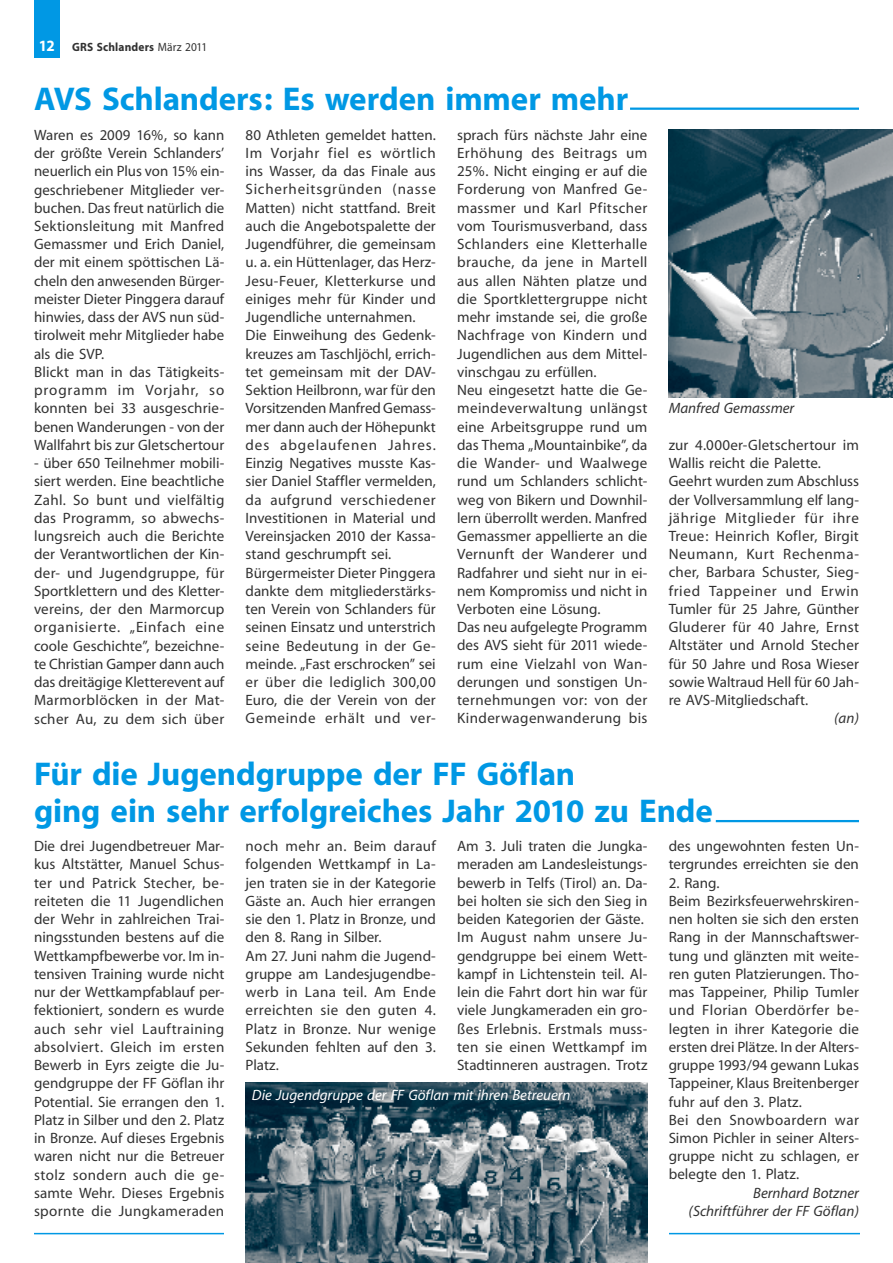
<style>
.page{position:relative;width:893px;height:1263px;background:#fff}
.page>*{position:absolute;margin:0;border:0;box-sizing:border-box;transform-origin:0 0}
.t1{font:700 33px/37.5px "Myriad";letter-spacing:-.005em;color:#0098e4}
.t2{font:15px/18.3px "Myriad";letter-spacing:.005em;color:#323232}
.t3{font:italic 15px/18.3px "Myriad";color:#323232;text-align:right}
.t4{font:italic 15px "Myriad";color:#fff}
.t5{font:700 12px "Myriad";letter-spacing:.015em;color:#323232;scale:.95 1}
.s1{font-size:15.75px;color:#fff}
.s2{font-weight:400}
</style>
<div class="page">
<hr style="left:34px;top:1233px;width:826px;height:1px;background:#0098e4">
<div style="left:224px;top:1225px;width:445px;height:18px;background:#fff"></div>
<hr style="left:630px;top:108px;width:229px;height:2px;background:#0098e4">
<hr style="left:716px;top:820px;width:143px;height:2px;background:#0098e4">
<img style="left:669px;top:130px;width:224px;height:268px">
<img style="left:246px;top:1082px;width:401px;height:181px">
<div style="left:34px;top:0;width:26px;height:57px;background:#0098e4"></div>
<p class="t5" style="left:39px;top:41px;width:179px"><span class="s1">12</span> GRS Schlanders <span class="s2">März 2011</span></p>
<h1 class="t1" style="left:34px;top:81px;width:596px">AVS Schlanders: Es werden immer mehr</h1>
<p class="t2" style="left:34px;top:126px;width:192px">Waren es 2009 16%, so kann der größte Verein Schlanders’ neuerlich ein Plus von 15% ein&shy;geschriebener Mitglieder ver&shy;buchen. Das freut natürlich die<br>Sektionsleitung mit Manfred<br>Gemassmer und Erich Daniel, der mit einem spöttischen Lä&shy;cheln den anwesenden Bürger&shy;meister Dieter Pinggera darauf hinwies, dass der AVS nun süd&shy;tirolweit mehr Mitglieder habe als die SVP.<br>Blickt man in das Tätigkeits&shy;programm im Vorjahr, so konnten bei 33 ausgeschrie&shy;benen Wanderungen - von der<br>Wallfahrt bis zur Gletschertour</p>
<p class="t2" style="left:34px;top:455px;width:192px;text-align:justify">- über 650 Teilnehmer mobili&shy;siert werden. Eine beachtliche Zahl. So bunt und vielfältig das Programm, so abwechs&shy;lungsreich auch die Berichte der Verantwortlichen der Kin&shy;der- und Jugendgruppe, für Sportklettern und des Kletter&shy;vereins, der den Marmorcup organisierte. „Einfach eine coole Geschichte”, bezeichne&shy;te Christian Gamper dann auch das dreitägige Kletterevent auf Marmorblöcken in der Mat&shy;scher Au, zu dem sich über</p>
<p class="t2" style="left:246px;top:126px;width:192px">80 Athleten gemeldet hatten.<br>Im Vorjahr fiel es wörtlich ins Wasser, da das Finale aus<br>Sicherheitsgründen (nasse<br>Matten) nicht stattfand. Breit auch die Angebotspalette der<br>Jugendführer, die gemeinsam u. a. ein Hüttenlager, das Herz-<br>Jesu-Feuer, Kletterkurse und einiges mehr für Kinder und<br>Jugendliche unternahmen.<br>Die Einweihung des Gedenk&shy;kreuzes am Taschljöchl, errich&shy;tet gemeinsam mit der DAV-<br>Sektion Heilbronn, war für den<br>Vorsitzenden Manfred Gemass&shy;mer dann auch der Höhepunkt des abgelaufenen Jahres.<br>Einzig Negatives musste Kas&shy;sier Daniel Staffler vermelden, da aufgrund verschiedener<br>Investitionen in Material und<br>Vereinsjacken 2010 der Kassa&shy;stand geschrumpft sei.<br>Bürgermeister Dieter Pinggera dankte dem mitgliederstärks&shy;ten Verein von Schlanders für seinen Einsatz und unterstrich seine Bedeutung in der Ge&shy;meinde. „Fast erschrocken” sei er über die lediglich 300,00<br>Euro, die der Verein von der<br>Gemeinde erhält und ver-</p>
<p class="t2" style="left:457px;top:126px;width:192px">sprach fürs nächste Jahr eine<br>Erhöhung des Beitrags um<br>25%. Nicht einging er auf die<br>Forderung von Manfred Ge&shy;massmer und Karl Pfitscher vom Tourismusverband, dass<br>Schlanders eine Kletterhalle brauche, da jene in Martell aus allen Nähten platze und die Sportklettergruppe nicht mehr imstande sei, die große<br>Nachfrage von Kindern und<br>Jugendlichen aus dem Mittel&shy;vinschgau zu erfüllen.<br>Neu eingesetzt hatte die Ge&shy;meindeverwaltung unlängst eine Arbeitsgruppe rund um das Thema „Mountainbike”, da die Wander- und Waalwege rund um Schlanders schlicht&shy;weg von Bikern und Downhil&shy;lern überrollt werden. Manfred<br>Gemassmer appellierte an die<br>Vernunft der Wanderer und<br>Radfahrer und sieht nur in ei&shy;nem Kompromiss und nicht in<br>Verboten eine Lösung.<br>Das neu aufgelegte Programm des AVS sieht für 2011 wiede&shy;rum eine Vielzahl von Wan&shy;derungen und sonstigen Un&shy;ternehmungen vor: von der<br>Kinderwagenwanderung bis</p>
<p class="t3" style="left:669px;top:400px;width:127px">Manfred Gemassmer</p>
<p class="t2" style="left:669px;top:436px;width:192px">zur 4.000er-Gletschertour im<br>Wallis reicht die Palette.<br>Geehrt wurden zum Abschluss der Vollversammlung elf lang&shy;jährige Mitglieder für ihre<br>Treue: Heinrich Kofler, Birgit<br>Neumann, Kurt Rechenma&shy;cher, Barbara Schuster, Sieg&shy;fried Tappeiner und Erwin<br>Tumler für 25 Jahre, Günther<br>Gluderer für 40 Jahre, Ernst<br>Altstäter und Arnold Stecher für 50 Jahre und Rosa Wieser sowie Waltraud Hell für 60 Jah&shy;re AVS-Mitgliedschaft.</p>
<p class="t3" style="left:834px;top:710px;width:26px">(an)</p>
<h1 class="t1" style="left:34px;top:756px;width:680px">Für die Jugendgruppe der FF Göflan<br>ging ein sehr erfolgreiches Jahr 2010 zu Ende</h1>
<p class="t2" style="left:34px;top:838px;width:192px;text-align:justify">Die drei Jugendbetreuer Mar&shy;kus Altstätter, Manuel Schus&shy;ter und Patrick Stecher, be&shy;reiteten die 11 Jugendlichen der Wehr in zahlreichen Trai&shy;ningsstunden bestens auf die Wettkampfbewerbe vor. Im in&shy;tensiven Training wurde nicht nur der Wettkampfablauf per&shy;fektioniert, sondern es wurde auch sehr viel Lauftraining absolviert. Gleich im ersten Bewerb in Eyrs zeigte die Ju&shy;gendgruppe der FF Göflan ihr Potential. Sie errangen den 1.<br>Platz in Silber und den 2. Platz in Bronze. Auf dieses Ergebnis waren nicht nur die Betreuer stolz sondern auch die ge&shy;samte Wehr. Dieses Ergebnis spornte die Jungkameraden</p>
<p class="t2" style="left:246px;top:838px;width:192px">noch mehr an. Beim darauf folgenden Wettkampf in La&shy;jen traten sie in der Kategorie<br>Gäste an. Auch hier errangen sie den 1. Platz in Bronze, und den 8. Rang in Silber.<br>Am 27. Juni nahm die Jugend&shy;gruppe am Landesjugendbe&shy;werb in Lana teil. Am Ende erreichten sie den guten 4.<br>Platz in Bronze. Nur wenige<br>Sekunden fehlten auf den 3.<br>Platz.</p>
<p class="t2" style="left:457px;top:838px;width:192px">Am 3. Juli traten die Jungka&shy;meraden am Landesleistungs&shy;bewerb in Telfs (Tirol) an. Da&shy;bei holten sie sich den Sieg in beiden Kategorien der Gäste.<br>Im August nahm unsere Ju&shy;gendgruppe bei einem Wett&shy;kampf in Lichtenstein teil. Al&shy;lein die Fahrt dort hin war für viele Jungkameraden ein gro&shy;ßes Erlebnis. Erstmals muss&shy;ten sie einen Wettkampf im<br>Stadtinneren austragen. Trotz</p>
<p class="t4" style="left:252px;top:1087px;width:320px">Die Jugendgruppe der FF Göflan mit ihren Betreuern</p>
<p class="t2" style="left:669px;top:837px;width:192px">des ungewohnten festen Un&shy;tergrundes erreichten sie den</p>
<p class="t2" style="left:669px;top:874px;width:192px">2. Rang.<br>Beim Bezirksfeuerwehrskiren&shy;nen holten sie sich den ersten<br>Rang in der Mannschaftswer&shy;tung und glänzten mit weite&shy;ren guten Platzierungen. Tho&shy;mas Tappeiner, Philip Tumler und Florian Oberdörfer be&shy;legten in ihrer Kategorie die ersten drei Plätze. In der Alters&shy;gruppe 1993/94 gewann Lukas<br>Tappeiner, Klaus Breitenberger fuhr auf den 3. Platz.<br>Bei den Snowboardern war<br>Simon Pichler in seiner Alters&shy;gruppe nicht zu schlagen, er belegte den 1. Platz.</p>
<p class="t3" style="left:688px;top:1184px;width:172px">Bernhard Botzner (Schriftführer der FF Göflan)</p>
</div>
